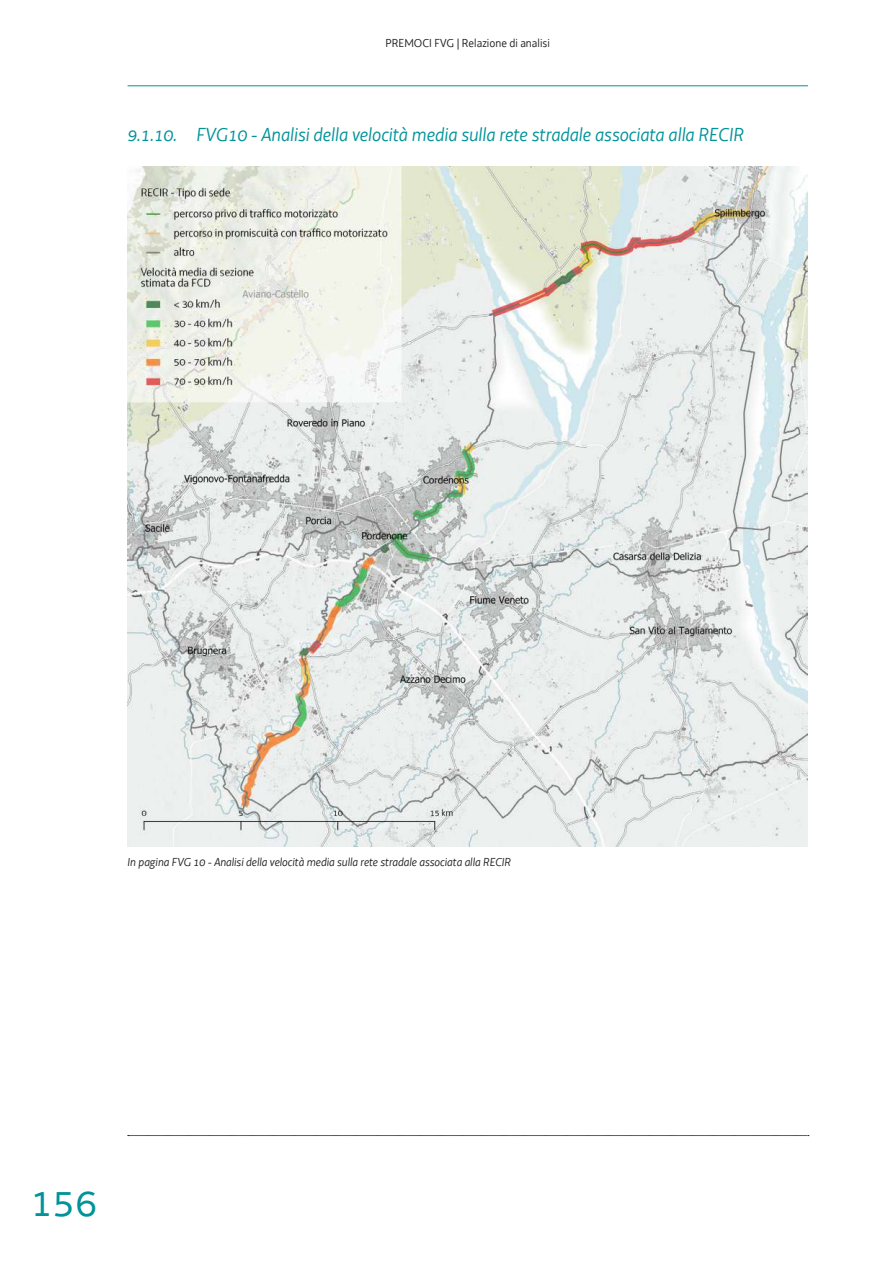
<style>
.page{position:relative;width:893px;height:1263px;background:#fff}
.page>*{position:absolute;margin:0;border:0;box-sizing:border-box;transform-origin:0 0}
.t1{font:45px "Decima WE";color:#009399}
.t2{font:italic 19.5px "Decima WE";color:#009399}
.t3{font:italic 12px "Decima WE";color:#231f20}
.t4{font:12px "Decima WE";color:#231f20}
</style>
<div class="page">
<svg style="left:128px;top:1135px;width:681px;height:1px"></svg>
<hr style="left:128px;top:86px;width:680px;height:1px;background:#009399">
<img style="left:128px;top:166px;width:680px;height:681px">
<p class="t4" style="left:386px;top:36px;width:166px">PREMOCI FVG | Relazione di analisi</p>
<h2 class="t2" style="left:128px;top:123px;width:618px">9.1.10. FVG10 - Analisi della velocità media sulla rete stradale associata alla RECIR</h2>
<p class="t3" style="left:128px;top:854px;width:385px">In pagina FVG 10 - Analisi della velocità media sulla rete stradale associata alla RECIR</p>
<h1 class="t1" style="left:30px;top:1175px;width:69px">156</h1>
</div>
